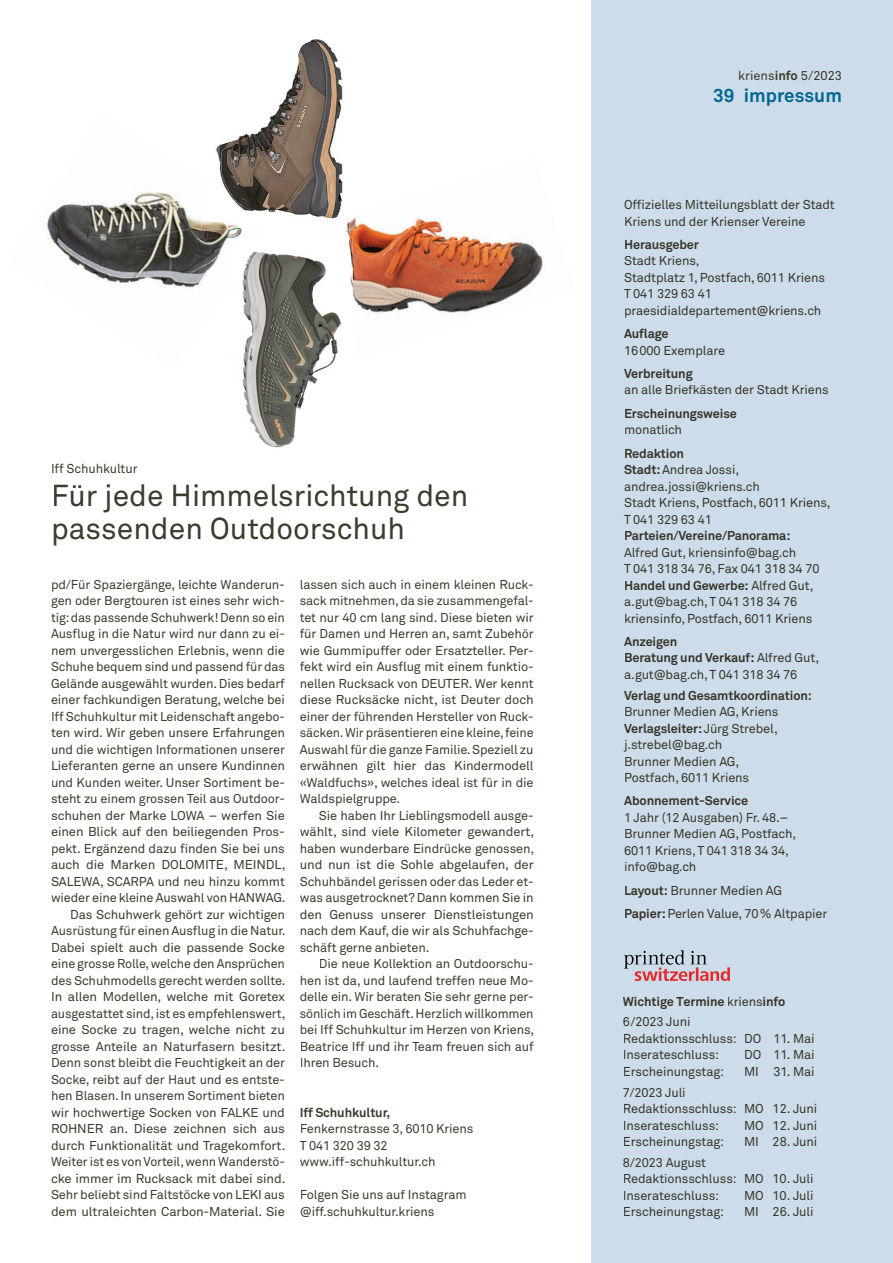
<style>
.page{position:relative;width:893px;height:1263px;background:#fff}
.page>*{position:absolute;margin:0;border:0;box-sizing:border-box;transform-origin:0 0}
.t1{font:30px/33px "Akkurat Pro";color:#3e3a2c}
.t2{font:700 18.75px "Akkurat Pro";color:#00678e}
.t3{font:12.75px/16.5px "Akkurat Pro";letter-spacing:-.01em;color:#3e3a2c;text-align:justify}
.t4{font:12.75px/16.5px "Akkurat Pro";letter-spacing:-.01em;color:#37352a}
.t5{font:700 12.75px/20.7px "Akkurat Pro";letter-spacing:-.01em;color:#37352a}
.t6{font:700 12.75px "Akkurat Pro";letter-spacing:-.01em;color:#3e3a2c}
.s1{font-weight:700}
.s2{color:#37352a}
.s3{font-weight:400}
</style>
<div class="page">
<div style="left:591px;top:0;width:302px;height:1263px;background:#ccdcea"></div>
<svg style="left:624px;top:950px;width:106px;height:31px"></svg>
<img style="left:46px;top:186px;width:196px;height:99px">
<img style="left:46px;top:225px;width:152px;height:63px">
<img style="left:216px;top:39px;width:127px;height:178px">
<img style="left:202px;top:179px;width:67px;height:51px">
<img style="left:318px;top:185px;width:129px;height:128px">
<img style="left:447px;top:235px;width:96px;height:78px">
<img style="left:317px;top:214px;width:41px;height:16px">
<img style="left:232px;top:237px;width:88px;height:45px">
<img style="left:232px;top:282px;width:104px;height:45px">
<img style="left:242px;top:327px;width:96px;height:121px">
<img style="left:232px;top:237px;width:28px;height:43px">
<img style="left:336px;top:289px;width:17px;height:51px">
<img style="left:320px;top:237px;width:33px;height:52px">
<p class="t3" style="left:51px;top:461px;width:88px">Iff Schuhkultur</p>
<h1 class="t1" style="left:51px;top:480px;width:419px">Für jede Himmelsrichtung den passenden Outdoorschuh</h1>
<p class="t3" style="left:51px;top:576px;width:236px;text-align:right">pd/Für Spaziergänge, leichte Wanderun&shy;gen oder Bergtouren ist eines sehr wich&shy;tig: das passende Schuhwerk! Denn so ein Ausflug in die Natur wird nur dann zu ei&shy;nem unvergesslichen Erlebnis, wenn die Schuhe bequem sind und passend für das Gelände ausgewählt wurden. Dies bedarf einer fachkundigen Beratung, welche bei Iff Schuhkultur mit Leidenschaft angebo&shy;ten wird. Wir geben unsere Erfahrungen und die wichtigen Informationen unserer Lieferanten gerne an unsere Kundinnen und Kunden weiter. Unser Sortiment be&shy;steht zu einem grossen Teil aus Outdoor&shy;schuhen der Marke LOWA – werfen Sie einen Blick auf den beiliegenden Pros&shy;pekt. Ergänzend dazu finden Sie bei uns auch die Marken DOLOMITE, MEINDL, SALEWA, SCARPA und neu hinzu kommt wieder eine kleine Auswahl von HANWAG.<br>Das Schuhwerk gehört zur wichtigen Ausrüstung für einen Ausflug in die Natur.<br>Dabei spielt auch die passende Socke eine grosse Rolle, welche den Ansprüchen des Schuhmodells gerecht werden sollte.<br>In allen Modellen, welche mit Goretex ausgestattet sind, ist es empfehlenswert, eine Socke zu tragen, welche nicht zu gros se Anteile an Naturfasern besitzt.<br>Denn sonst bleibt die Feuchtigkeit an der Socke, reibt auf der Haut und es entste&shy;hen Blasen. In unserem Sortiment bieten wir hochwertige Socken von FALKE und ROHNER an. Diese zeichnen sich aus durch Funktionalität und Tragekomfort.<br>Weiter ist es von Vorteil, wenn Wanderstö&shy;cke immer im Rucksack mit dabei sind.<br>Sehr beliebt sind Faltstöcke von LEKI aus dem ultraleichten Carbon-Material. Sie</p>
<p class="t3" style="left:300px;top:576px;width:235px">lassen sich auch in einem kleinen Ruck&shy;sack mitnehmen, da sie zusammengefal&shy;tet nur 40 cm lang sind. Diese bieten wir für Damen und Herren an, samt Zubehör wie Gummipuffer oder Ersatzteller. Per&shy;fekt wird ein Ausflug mit einem funktio&shy;nellen Rucksack von DEUTER. Wer kennt diese Rucksäcke nicht, ist Deuter doch einer der führenden Hersteller von Ruck&shy;säcken. Wir präsentieren eine kleine, feine Auswahl für die ganze Familie. Speziell zu erwähnen gilt hier das Kindermodell «Waldfuchs», welches ideal ist für in die Waldspielgruppe.</p>
<p class="t3" style="left:300px;top:807px;width:236px;text-indent:19px">Sie haben Ihr Lieblingsmodell ausge&shy;wählt, sind viele Kilometer gewandert, haben wunderbare Eindrücke genossen, und nun ist die Sohle abgelaufen, der Schuhbändel gerissen oder das Leder et&shy;was ausgetrocknet? Dann kommen Sie in den Genuss unserer Dienstleistungen nach dem Kauf, die wir als Schuhfachge&shy;schäft gerne anbieten.</p>
<p class="t3" style="left:300px;top:956px;width:236px;text-indent:19px">Die neue Kollektion an Outdoorschu&shy;hen ist da, und laufend treffen neue Mo&shy;delle ein. Wir beraten Sie sehr gerne per&shy;sönlich im Geschäft. Herzlich willkommen bei Iff Schuhkultur im Herzen von Kriens, Beatrice Iff und ihr Team freuen sich auf Ihren Besuch.</p>
<p class="t6" style="left:300px;top:1104px;width:92px">Iff Schuhkultur,</p>
<p class="t3" style="left:300px;top:1121px;width:175px;text-align:left">Fenkernstrasse 3, 6010 Kriens<br>T 041 320 39 32 www.iff-schuhkultur.ch</p>
<p class="t3" style="left:300px;top:1187px;width:168px">Folgen Sie uns auf Instagram @iff.schuhkultur.kriens</p>
<p class="t3" style="left:738px;top:68px;width:105px">kriens<span class="s1">info</span> <span class="s2">5/2023</span></p>
<h2 class="t2" style="left:713px;top:84px;width:130px">39 impressum</h2>
<p class="t4" style="left:624px;top:197px;width:212px">Offizielles Mitteilungsblatt der Stadt<br>Kriens und der Krienser Vereine</p>
<p class="t5" style="left:624px;top:234px;width:76px">Herausgeber</p>
<p class="t4" style="left:624px;top:253px;width:203px">Stadt Kriens,<br>Stadtplatz 1, Postfach, 6011 Kriens<br>T 041 329 63 41 praesidialdepartement@kriens.ch</p>
<p class="t5" style="left:624px;top:323px;width:46px">Auflage</p>
<p class="t4" style="left:624px;top:342px;width:103px">16 000 Exemplare</p>
<p class="t5" style="left:624px;top:363px;width:70px">Verbreitung</p>
<p class="t4" style="left:624px;top:382px;width:206px">an alle Briefkästen der Stadt Kriens</p>
<p class="t5" style="left:624px;top:403px;width:114px">Erscheinungsweise</p>
<p class="t4" style="left:624px;top:422px;width:60px">monatlich</p>
<p class="t4" style="left:624px;top:445px;width:208px"><span class="s1">Redaktion<br>Stadt:</span> Andrea Jossi, andrea.jossi@kriens.ch<br>Stadt Kriens, Postfach, 6011 Kriens,<br>T 041 329 63 41</p>
<p class="t5" style="left:624px;top:525px;width:168px">Parteien/Vereine/Panorama:</p>
<p class="t4" style="left:624px;top:544px;width:197px">Alfred Gut, kriensinfo@bag.ch<br>T 041 318 34 76, Fax 041 318 34 70<br><span class="s1">Handel und Gewerbe:</span> Alfred Gut, a.gut@bag.ch, T 041 318 34 76 kriensinfo, Postfach, 6011 Kriens</p>
<p class="t4" style="left:624px;top:633px;width:197px"><span class="s1">Anzeigen<br>Beratung und Verkauf:</span> Alfred Gut, a.gut@bag.ch, T 041 318 34 76</p>
<p class="t5" style="left:624px;top:685px;width:189px">Verlag und Gesamtkoordination:</p>
<p class="t4" style="left:624px;top:704px;width:156px">Brunner Medien AG, Kriens<br><span class="s1">Verlagsleiter:</span> Jürg Strebel, j.strebel@bag.ch<br>Brunner Medien AG,<br>Postfach, 6011 Kriens</p>
<p class="t5" style="left:624px;top:791px;width:126px">Abonnement-Service</p>
<p class="t4" style="left:624px;top:810px;width:174px">1 Jahr (12 Ausgaben) Fr. 48.–<br>Brunner Medien AG, Postfach,<br>6011 Kriens, T 041 318 34 34, info@bag.ch</p>
<p class="t4" style="left:624px;top:879px;width:205px;line-height:23.2px"><span class="s1">Layout:</span> Brunner Medien AG<br><span class="s1">Papier:</span> Perlen Value, 70 % Altpapier</p>
<p class="t5" style="left:623px;top:991px;width:164px">Wichtige Termine <span class="s3">kriens</span>info<br><span class="s3">6/2023 Juni</span></p>
<p class="t4" style="left:623px;top:1030px;width:193px">Redaktionsschluss: DO 11. Mai<br>Inserateschluss:</p>
<p class="t4" style="left:744px;top:1047px;width:72px">DO 11. Mai</p>
<p class="t4" style="left:623px;top:1063px;width:103px">Erscheinungstag:</p>
<p class="t4" style="left:744px;top:1063px;width:72px">MI 31. Mai</p>
<p class="t4" style="left:623px;top:1084px;width:196px">7/2023 Juli<br>Redaktionsschluss: MO 12. Juni<br>Inserateschluss:</p>
<p class="t4" style="left:744px;top:1117px;width:75px">MO 12. Juni</p>
<p class="t4" style="left:623px;top:1134px;width:103px">Erscheinungstag:</p>
<p class="t4" style="left:744px;top:1134px;width:75px">MI 28. Juni</p>
<p class="t4" style="left:623px;top:1154px;width:192px">8/2023 August<br>Redaktionsschluss: MO 10. Juli<br>Inserateschluss:</p>
<p class="t4" style="left:744px;top:1187px;width:71px">MO 10. Juli</p>
<p class="t4" style="left:623px;top:1204px;width:103px">Erscheinungstag:</p>
<p class="t4" style="left:744px;top:1204px;width:71px">MI 26. Juli</p>
</div>
